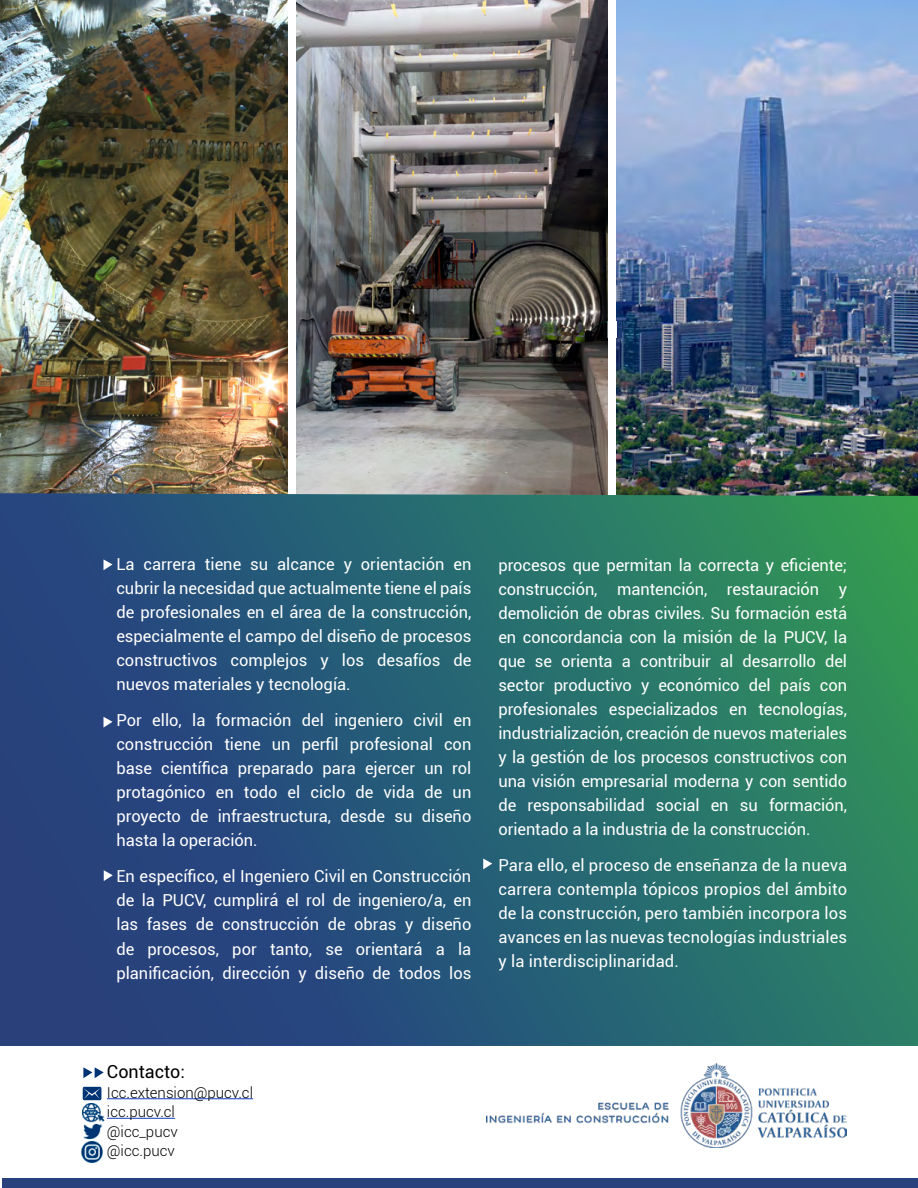
<style>
.page{position:relative;width:918px;height:1188px;background:#fff}
.page>*{position:absolute;margin:0;border:0;box-sizing:border-box;transform-origin:0 0}
.t1{font:18px "Roboto";color:#000}
.t2{font:16.5px/24px "Roboto";color:#fff;text-align:justify}
.t3{font:300 15px/19.5px "Roboto";color:#000}
</style>
<div class="page">
<img style="left:617px;top:0;width:301px;height:493px">
<img style="left:296px;top:0;width:311px;height:493px">
<img style="left:0;top:0;width:287px;height:493px">
<svg style="left:0;top:493px;width:918px;height:553px;background:#286271"></svg>
<svg style="left:104px;top:559px;width:9px;height:11px"></svg>
<svg style="left:104px;top:717px;width:9px;height:11px"></svg>
<svg style="left:104px;top:870px;width:9px;height:11px"></svg>
<svg style="left:483px;top:859px;width:9px;height:10px"></svg>
<div style="left:2px;top:1178px;width:916px;height:9px;background:#29417c"></div>
<img style="left:487px;top:1064px;width:359px;height:84px">
<hr style="left:107px;top:1098px;width:146px;height:1px;background:#103cc0">
<hr style="left:107px;top:1118px;width:68px;height:1px;background:#103cc0">
<svg style="left:83px;top:1067px;width:21px;height:11px"></svg>
<img style="left:83px;top:1120px;width:22px;height:22px">
<img style="left:82px;top:1142px;width:20px;height:20px">
<img style="left:83px;top:1104px;width:21px;height:18px">
<svg style="left:83px;top:1087px;width:18px;height:13px"></svg>
<p class="t2" style="left:116px;top:552px;width:357px">La carrera tiene su alcance y orientación en cubrir la necesidad que actualmente tiene el país de profesionales en el área de la construcción, especialmente el campo del diseño de procesos constructivos complejos y los desafíos de nuevos materiales y tecnología.</p>
<p class="t2" style="left:116px;top:708px;width:357px">Por ello, la formación del ingeniero civil en construcción tiene un perfil profesional con base científica preparado para ejercer un rol protagónico en todo el ciclo de vida de un proyecto de infraestructura, desde su diseño hasta la operación.</p>
<p class="t2" style="left:116px;top:864px;width:357px">En específico, el Ingeniero Civil en Construcción de la PUCV, cumplirá el rol de ingeniero/a, en las fases de construcción de obras y diseño de procesos, por tanto, se orientará a la planificación, dirección y diseño de todos los</p>
<p class="t2" style="left:498px;top:552px;width:350px">procesos que permitan la correcta y eficiente; construcción, mantención, restauración y demolición de obras civiles. Su formación está en concordancia con la misión de la PUCV, la que se orienta a contribuir al desarrollo del sector productivo y económico del país con profesionales especializados en tecnologías, industrialización, creación de nuevos materiales y la gestión de los procesos constructivos con una visión empresarial moderna y con sentido de responsabilidad social en su formación, orientado a la industria de la construcción.</p>
<p class="t2" style="left:498px;top:853px;width:350px">Para ello, el proceso de enseñanza de la nueva carrera contempla tópicos propios del ámbito de la construcción, pero también incorpora los avances en las nuevas tecnologías industriales y la interdisciplinaridad.</p>
<p class="t1" style="left:107px;top:1059px;width:80px">Contacto:</p>
<p class="t3" style="left:107px;top:1082px;width:148px">Icc.extension@pucv.cl icc.pucv.cl<br>@icc_pucv<br>@icc.pucv</p>
</div>
